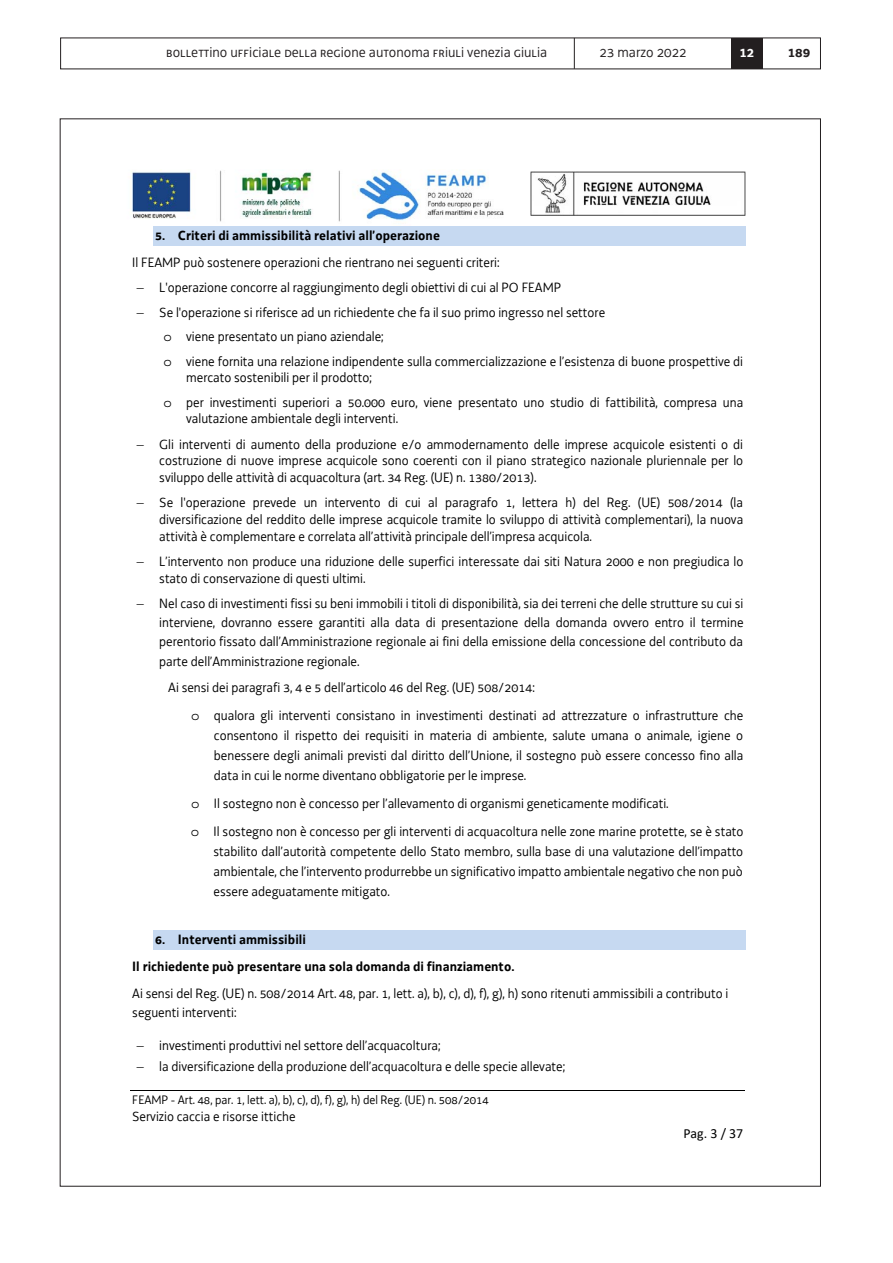
<style>
.page{position:relative;width:893px;height:1263px;background:#fff}
.page>*{position:absolute;margin:0;border:0;box-sizing:border-box;transform-origin:0 0}
.t1{font:15px "Decima UNI";color:#231f20}
.t2{font:15px "Decima WE";color:#231f20}
.t3{font:700 15px "Decima WE";color:#231f20}
.t4{font:700 15px "Decima WE";color:#fff}
.t5{font:13.95px/24.8px "Decima WE";color:#000}
.t6{font:700 13.95px/26.8px "Decima WE";color:#000}
.t7{font:13.95px "Calibri";color:#000}
.t8{font:12.75px "Decima WE";color:#000}
.s1{font-family:"Courier Std"}
</style>
<div class="page">
<div style="left:731px;top:38px;width:32px;height:31px;background:#231f20"></div>
<hr style="left:574px;top:38px;width:1px;height:31px;background:#231f20">
<img style="left:130px;top:170px;width:374px;height:52px">
<img style="left:531px;top:172px;width:214px;height:44px">
<hr style="left:130px;top:1090px;width:615px;height:1px;background:#000">
<div style="left:153px;top:226px;width:592px;height:20px;background:#c6d9f1"></div>
<div style="left:153px;top:931px;width:592px;height:19px;background:#c6d9f1"></div>
<p class="t1" style="left:166px;top:43px;width:382px">bollettino ufficiale della regione autonoma friuli venezia giulia</p>
<p class="t2" style="left:599px;top:43px;width:89px">23 marzo 2022</p>
<p class="t4" style="left:739px;top:43px;width:16px">12</p>
<p class="t3" style="left:788px;top:43px;width:24px">189</p>
<p class="t6" style="left:155px;top:222px;width:286px">5. Criteri di ammissibilità relativi all’operazione</p>
<p class="t5" style="left:159px;top:250px;width:585px;text-indent:-27px">Il FEAMP può sostenere operazioni che rientrano nei seguenti criteri:<br>L'operazione concorre al raggiungimento degli obiettivi di cui al PO FEAMP<br>Se l'operazione si riferisce ad un richiedente che fa il suo primo ingresso nel settore<br><span class="s1">o</span> viene presentato un piano aziendale;<br><span class="s1">o</span> viene fornita una relazione indipendente sulla commercializzazione e l’esistenza di buone prospettive di</p>
<p class="t5" style="left:163px;top:366px;width:581px;line-height:24.3px;text-indent:23px">mercato sostenibili per il prodotto;<br><span class="s1">o</span> per investimenti superiori a 50.000 euro, viene presentato uno studio di fattibilità, compresa una</p>
<p class="t5" style="left:159px;top:406px;width:585px;text-indent:27px">valutazione ambientale degli interventi.<br>Gli interventi di aumento della produzione e/o ammodernamento delle imprese acquicole esistenti o di</p>
<p class="t5" style="left:159px;top:452px;width:585px;line-height:16.8px">costruzione di nuove imprese acquicole sono coerenti con il piano strategico nazionale pluriennale per lo sviluppo delle attività di acquacoltura (art. 34 Reg. (UE) n. 1380/2013).</p>
<p class="t5" style="left:159px;top:494px;width:585px;line-height:16.8px;text-align:justify">Se l'operazione prevede un intervento di cui al paragrafo 1, lettera h) del Reg. (UE) 508/2014 (la diversificazione del reddito delle imprese acquicole tramite lo sviluppo di attività complementari), la nuova attività è complementare e correlata all’attività principale dell’impresa acquicola.</p>
<p class="t5" style="left:159px;top:553px;width:586px;line-height:16.8px">L’intervento non produce una riduzione delle superfici interessate dai siti Natura 2000 e non pregiudica lo stato di conservazione di questi ultimi.</p>
<p class="t5" style="left:159px;top:594px;width:586px;line-height:19.4px;text-align:justify">Nel caso di investimenti fissi su beni immobili i titoli di disponibilità, sia dei terreni che delle strutture su cui si interviene, dovranno essere garantiti alla data di presentazione della domanda ovvero entro il termine perentorio fissato dall’Amministrazione regionale ai fini della emissione della concessione del contributo da parte dell’Amministrazione regionale.</p>
<p class="t5" style="left:191px;top:674px;width:554px;line-height:27.8px;text-indent:-23px">Ai sensi dei paragrafi 3, 4 e 5 dell’articolo 46 del Reg. (UE) 508/2014:<br><span class="s1">o</span> qualora gli interventi consistano in investimenti destinati ad attrezzature o infrastrutture che</p>
<p class="t5" style="left:214px;top:726px;width:531px;line-height:20.1px;text-align:justify">consentono il rispetto dei requisiti in materia di ambiente, salute umana o animale, igiene o benessere degli animali previsti dal diritto dell’Unione, il sostegno può essere concesso fino alla data in cui le norme diventano obbligatorie per le imprese.</p>
<p class="t5" style="left:191px;top:790px;width:554px;line-height:27.8px"><span class="s1">o</span> Il sostegno non è concesso per l’allevamento di organismi geneticamente modificati.<br><span class="s1">o</span> Il sostegno non è concesso per gli interventi di acquacoltura nelle zone marine protette, se è stato</p>
<p class="t5" style="left:214px;top:841px;width:531px;line-height:20.1px;text-align:justify">stabilito dall’autorità competente dello Stato membro, sulla base di una valutazione dell’impatto ambientale, che l’intervento produrrebbe un significativo impatto ambientale negativo che non può essere adeguatamente mitigato.</p>
<p class="t6" style="left:132px;top:926px;width:384px;text-indent:23px">6. Interventi ammissibili<br>Il richiedente può presentare una sola domanda di finanziamento.</p>
<p class="t5" style="left:132px;top:984px;width:598px;line-height:19.2px">Ai sensi del Reg. (UE) n. 508/2014 Art. 48, par. 1, lett. a), b), c), d), f), g), h) sono ritenuti ammissibili a contributo i seguenti interventi:</p>
<p class="t5" style="left:159px;top:1035px;width:407px;line-height:21px">investimenti produttivi nel settore dell’acquacoltura;<br>la diversificazione della produzione dell’acquacoltura e delle specie allevate;</p>
<p class="t8" style="left:132px;top:1093px;width:358px">FEAMP - Art. 48, par. 1, lett. a), b), c), d), f), g), h) del Reg. (UE) n. 508/2014</p>
<p class="t5" style="left:132px;top:1104px;width:165px">Servizio caccia e risorse ittiche</p>
<p class="t7" style="left:683px;top:1123px;width:61px">Pag. 3 / 37</p>
</div>
